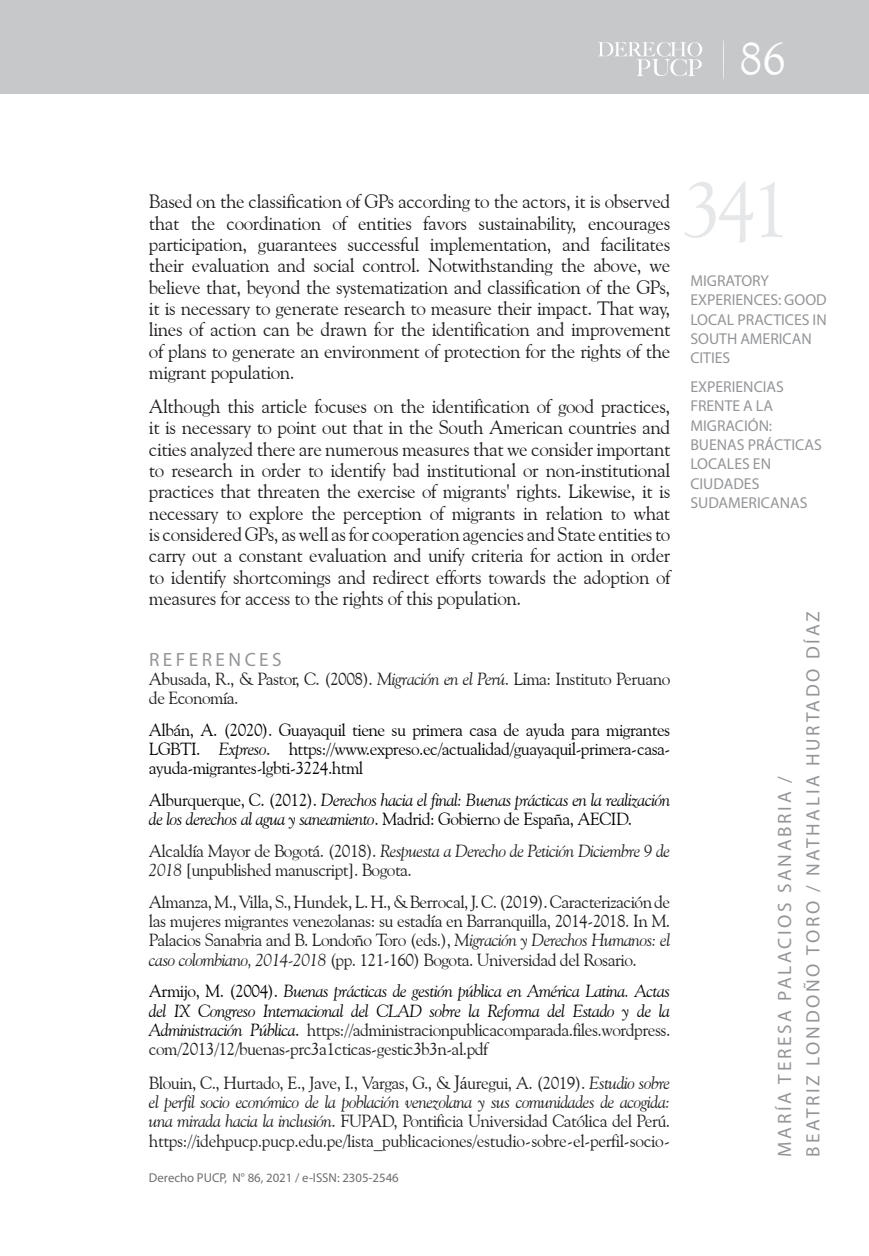
<style>
.page{position:relative;width:869px;height:1256px;background:#fff}
.page>*{position:absolute;margin:0;border:0;box-sizing:border-box;transform-origin:0 0}
.t1{font:78.75px "Goudy Old Style BT";color:#e6e7e9}
.t2{font:46.38px "Goudy Old Style BT";color:#fff}
.t3{font:19.25px/21.3px "Goudy Old Style BT";letter-spacing:-.02em;color:#231f20;text-align:justify}
.t4{font:19.25px/28px "Myriad Pro";letter-spacing:.14em;color:#939598}
.t5{font:19.25px "Myriad Pro";letter-spacing:.18em;color:#939598}
.t6{font:17.5px/19.2px "Goudy Old Style BT";letter-spacing:-.03em;color:#231f20}
.t7{font:italic 17.5px/19.2px "Goudy Old Style BT";letter-spacing:-.03em;color:#040503}
.t8{font:17.5px/19.2px "Goudy Old Style BT";letter-spacing:-.03em;color:#040503;text-align:justify}
.t9{font:15.75px/19.2px "Myriad Pro";color:#939598}
.t10{font:12.78px "Myriad Pro";color:#6c6d70}
.s1{font-style:italic}
.s2{font-style:normal}
.s3{font-style:normal;color:#231f20}
.s4{font-size:19.25px}
.s5{font-family:"Times New Roman"}
</style>
<div class="page">
<div style="left:25px;top:0;width:843px;height:94px;background:#c7c8ca"></div>
<div style="left:0;top:0;width:25px;height:94px;background:#c7c8ca"></div>
<svg style="left:598px;top:42px;width:103px;height:34px"></svg>
<h2 class="t2" style="left:739px;top:31px;width:47px">86</h2>
<p class="t3" style="left:149px;top:190px;width:522px">Based on the classification of GPs according to the actors, it is observed that the coordination of entities favors sustainability, encourages participation, guarantees successful implementation, and facilitates their evaluation and social control. Notwithstanding the above, we believe that, beyond the systematization and classification of the GPs, it is necessary to generate research to measure their impact. That way, lines of action can be drawn for the identification and improvement of plans to generate an environment of protection for the rights of the migrant population.</p>
<p class="t3" style="left:149px;top:395px;width:522px">Although this article focuses on the identification of good practices, it is necessary to point out that in the South American countries and cities analyzed there are numerous measures that we consider important to research in order to identify bad institutional or non-institutional practices that threaten the exercise of migrants' rights. Likewise, it is necessary to explore the perception of migrants in relation to what is considered GPs, as well as for cooperation agencies and State entities to carry out a constant evaluation and unify criteria for action in order to identify shortcomings and redirect efforts towards the adoption of measures for access to the rights of this population.</p>
<p class="t5" style="left:149px;top:647px;width:134px">REFERENCES</p>
<p class="t6" style="left:149px;top:668px;width:522px">Abusada, R., &amp; Pastor, C. (2008). <span class="s1">Migración en el Perú</span>. Lima: Instituto Peruano de Economía.</p>
<p class="t8" style="left:149px;top:719px;width:522px">Albán, A. (2020). Guayaquil tiene su primera casa de ayuda para migrantes LGBTI. <span class="s1">Expreso</span>. https://www.expreso.ec/actualidad/guayaquil-primera-casa&shy;ayuda-migrantes-lgbti-3224.html</p>
<p class="t7" style="left:149px;top:789px;width:522px"><span class="s2">Alburquerque, C. (2012).</span> Derechos hacia el final: Buenas prácticas en la realización de los derechos al agua y saneamiento<span class="s2">. Madrid: Gobierno de España, AECID.</span></p>
<p class="t6" style="left:149px;top:840px;width:522px">Alcaldía Mayor de Bogotá. (2018). <span class="s1">Respuesta a Derecho de Petición Diciembre 9 de<br>2018</span> [unpublished manuscript]. Bogota.</p>
<p class="t6" style="left:149px;top:891px;width:522px;text-align:justify">Almanza, M., Villa, S., Hundek, L. H., &amp; Berrocal, J. C. (2019). Caracterización de las mujeres migrantes venezolanas: su estadía en Barranquilla, 2014-2018. In M.<br>Palacios Sanabria and B. Londoño Toro (eds.), <span class="s1">Migración y Derechos Humanos: el caso colombiano, 2014-2018</span> (pp. 121-160) Bogota. Universidad del Rosario.</p>
<p class="t7" style="left:149px;top:981px;width:522px;text-align:justify"><span class="s2">Armijo, M. (2004).</span> Buenas prácticas de gestión pública en América Latina. Actas del IX Congreso Internacional del CLAD sobre la Reforma del Estado y de la Administración Pública<span class="s2">.</span> <span class="s3">https://administracionpublicacomparada.files.wordpress. com/2013/12/buenas-prc3a1cticas-gestic3b3n-al.pdf</span></p>
<p class="t6" style="left:149px;top:1072px;width:522px;text-align:justify">Blouin, C., Hurtado, E., Jave, I., Vargas, G., &amp; <span class="s4">J</span><span class="s5">á</span>uregui, A. (2019). <span class="s1">Estudio sobre el perfil socio económico de la población venezolana y sus comunidades de acogida: una mirada hacia la inclusión</span>. FUPAD, Pontificia Universidad Católica del Perú. https://idehpucp.pucp.edu.pe/lista_publicaciones/estudio-sobre-el-perfil-socio-</p>
<p class="t10" style="left:149px;top:1168px;width:251px">Derecho PUCP, N° 86, 2021 / e-ISSN: 2305-2546</p>
<h1 class="t1" style="left:682px;top:161px;width:109px">341</h1>
<p class="t9" style="left:690px;top:271px;width:138px">MIGRATORY<br>EXPERIENCES: GOOD<br>LOCAL PRACTICES IN<br>SOUTH AMERICAN<br>CITIES</p>
<p class="t9" style="left:690px;top:377px;width:133px">EXPERIENCIAS<br>FRENTE A LA<br>MIGRACIÓN:<br>BUENAS PRÁCTICAS<br>LOCALES EN<br>CIUDADES<br>SUDAMERICANAS</p>
<p class="t4" style="left:770px;top:1156px;width:546px;rotate:-90deg">MARÍA TERESA PALACIOS SANABRIA /<br>BEATRIZ LONDOÑO TORO / NATHALIA HURTADO DÍAZ</p>
</div>
